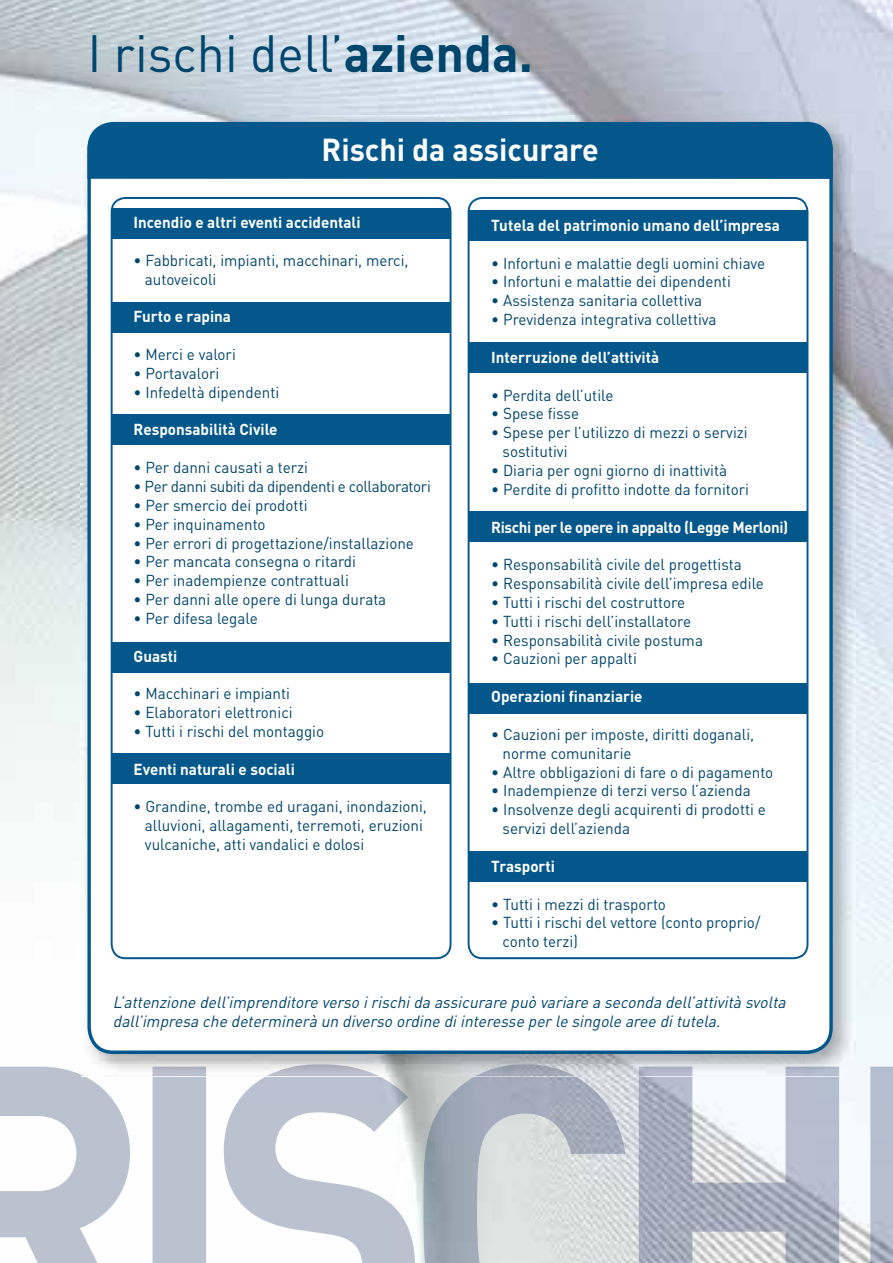
<style>
.page{position:relative;width:893px;height:1263px;background:#fff}
.page>*{position:absolute;margin:0;border:0;box-sizing:border-box;transform-origin:0 0}
.t1{font:51.6px "DIN";color:#00456c}
.t2{font:700 31.35px "DIN";color:#fff}
.t3{font:italic 16.05px/19.4px "DIN";color:#00456c}
.t4{font:15.75px/18.9px "DIN";color:#00456c}
.t5{font:700 15.75px "DIN";color:#fff}
.t6{font:15.75px "DIN";letter-spacing:-.02em;color:#00456c}
.t7{font:700 15.75px "DIN";letter-spacing:-.025em;color:#fff}
.s1{font-weight:700}
</style>
<div class="page">
<img style="left:0;top:0;width:893px;height:1067px">
<img style="left:0;top:1067px;width:893px;height:196px">
<img style="left:81px;top:116px;width:722px;height:368px">
<img style="left:803px;top:115px;width:52px;height:950px">
<img style="left:80px;top:853px;width:724px;height:212px">
<img style="left:81px;top:1064px;width:758px;height:12px">
<div style="left:89px;top:124px;width:742px;height:928px;background:#fff;border-radius:24px"></div>
<svg style="left:86px;top:122px;width:748px;height:60px;background:#146292"></svg>
<div style="left:112px;top:208px;width:339px;height:30px;background:#04578b"></div>
<div style="left:112px;top:302px;width:339px;height:30px;background:#04578b"></div>
<div style="left:112px;top:414px;width:339px;height:31px;background:#04578b"></div>
<div style="left:112px;top:642px;width:339px;height:30px;background:#04578b"></div>
<div style="left:112px;top:753px;width:339px;height:31px;background:#04578b"></div>
<div style="left:469px;top:210px;width:339px;height:30px;background:#04578b"></div>
<div style="left:469px;top:511px;width:338px;height:31px;background:#04578b"></div>
<div style="left:468px;top:197px;width:340px;height:762px;border:2px solid #04578b;border-radius:14px"></div>
<div style="left:111px;top:197px;width:340px;height:762px;border:2px solid #04578b;border-radius:14px"></div>
<div style="left:468px;top:342px;width:339px;height:31px;background:#04578b"></div>
<div style="left:469px;top:683px;width:338px;height:30px;background:#04578b"></div>
<div style="left:469px;top:851px;width:339px;height:31px;background:#04578b"></div>
<p class="t1" style="left:87px;top:22px;width:447px">I rischi dell’<span class="s1">azienda.</span></p>
<p class="t2" style="left:321px;top:129px;width:279px">Rischi da assicurare</p>
<p class="t5" style="left:134px;top:212px;width:229px">Incendio e altri eventi accidentali</p>
<p class="t4" style="left:145px;top:250px;width:265px;text-indent:-11px">• Fabbricati, impianti, macchinari, merci, autoveicoli</p>
<p class="t5" style="left:134px;top:306px;width:99px">Furto e rapina</p>
<p class="t4" style="left:134px;top:345px;width:104px">• Merci e valori</p>
<p class="t4" style="left:134px;top:363px;width:87px">• Portavalori</p>
<p class="t4" style="left:134px;top:382px;width:147px">• Infedeltà dipendenti</p>
<p class="t5" style="left:134px;top:419px;width:146px">Responsabilità Civile</p>
<p class="t4" style="left:134px;top:458px;width:176px">• Per danni causati a terzi</p>
<p class="t6" style="left:134px;top:476px;width:299px">• Per danni subiti da dipendenti e collaboratori</p>
<p class="t4" style="left:134px;top:495px;width:175px">• Per smercio dei prodotti</p>
<p class="t4" style="left:134px;top:514px;width:134px">• Per inquinamento</p>
<p class="t4" style="left:134px;top:533px;width:282px">• Per errori di progettazione/installazione</p>
<p class="t4" style="left:134px;top:552px;width:224px">• Per mancata consegna o ritardi</p>
<p class="t4" style="left:134px;top:571px;width:217px">• Per inadempienze contrattuali</p>
<p class="t4" style="left:134px;top:590px;width:254px">• Per danni alle opere di lunga durata</p>
<p class="t4" style="left:134px;top:608px;width:126px">• Per difesa legale</p>
<p class="t5" style="left:134px;top:646px;width:45px">Guasti</p>
<p class="t4" style="left:134px;top:684px;width:158px">• Macchinari e impianti</p>
<p class="t4" style="left:134px;top:703px;width:161px">• Elaboratori elettronici</p>
<p class="t4" style="left:134px;top:722px;width:192px">• Tutti i rischi del montaggio</p>
<p class="t5" style="left:134px;top:759px;width:163px">Eventi naturali e sociali</p>
<p class="t4" style="left:145px;top:797px;width:284px;text-indent:-11px">• Grandine, trombe ed uragani, inondazioni, alluvioni, allagamenti, terremoti, eruzioni vulcaniche, atti vandalici e dolosi</p>
<p class="t5" style="left:491px;top:215px;width:290px">Tutela del patrimonio umano dell’impresa</p>
<p class="t4" style="left:491px;top:253px;width:276px">• Infortuni e malattie degli uomini chiave</p>
<p class="t4" style="left:491px;top:272px;width:241px">• Infortuni e malattie dei dipendenti</p>
<p class="t4" style="left:491px;top:291px;width:212px">• Assistenza sanitaria collettiva</p>
<p class="t4" style="left:491px;top:310px;width:227px">• Previdenza integrativa collettiva</p>
<p class="t5" style="left:491px;top:347px;width:169px">Interruzione dell’attività</p>
<p class="t4" style="left:491px;top:385px;width:124px">• Perdita dell’utile</p>
<p class="t4" style="left:491px;top:404px;width:89px">• Spese fisse</p>
<p class="t4" style="left:503px;top:423px;width:247px;text-indent:-11px">• Spese per l’utilizzo di mezzi o servizi sostitutivi</p>
<p class="t4" style="left:491px;top:460px;width:237px">• Diaria per ogni giorno di inattività</p>
<p class="t4" style="left:491px;top:479px;width:259px">• Perdite di profitto indotte da fornitori</p>
<p class="t7" style="left:491px;top:516px;width:299px">Rischi per le opere in appalto (Legge Merloni)</p>
<p class="t4" style="left:491px;top:555px;width:252px">• Responsabilità civile del progettista</p>
<p class="t4" style="left:491px;top:574px;width:274px">• Responsabilità civile dell’impresa edile</p>
<p class="t4" style="left:491px;top:592px;width:195px">• Tutti i rischi del costruttore</p>
<p class="t4" style="left:491px;top:611px;width:201px">• Tutti i rischi dell’installatore</p>
<p class="t4" style="left:491px;top:630px;width:213px">• Responsabilità civile postuma</p>
<p class="t4" style="left:491px;top:649px;width:147px">• Cauzioni per appalti</p>
<p class="t5" style="left:491px;top:686px;width:153px">Operazioni finanziarie</p>
<p class="t4" style="left:503px;top:724px;width:253px;text-indent:-11px">• Cauzioni per imposte, diritti doganali, norme comunitarie</p>
<p class="t4" style="left:491px;top:762px;width:284px">• Altre obbligazioni di fare o di pagamento</p>
<p class="t4" style="left:491px;top:781px;width:261px">• Inadempienze di terzi verso l’azienda</p>
<p class="t4" style="left:503px;top:800px;width:265px;text-indent:-11px">• Insolvenze degli acquirenti di prodotti e servizi dell’azienda</p>
<p class="t5" style="left:491px;top:856px;width:65px">Trasporti</p>
<p class="t4" style="left:491px;top:894px;width:176px">• Tutti i mezzi di trasporto</p>
<p class="t4" style="left:503px;top:913px;width:259px;text-indent:-11px">• Tutti i rischi del vettore (conto proprio/ conto terzi)</p>
<p class="t3" style="left:113px;top:992px;width:678px">L’attenzione dell’imprenditore verso irischida assicurare può variare a seconda dell’attività svolta dall’impresa che determinerà un diverso ordine diinteresse perle singole aree ditutela.</p>
</div>
